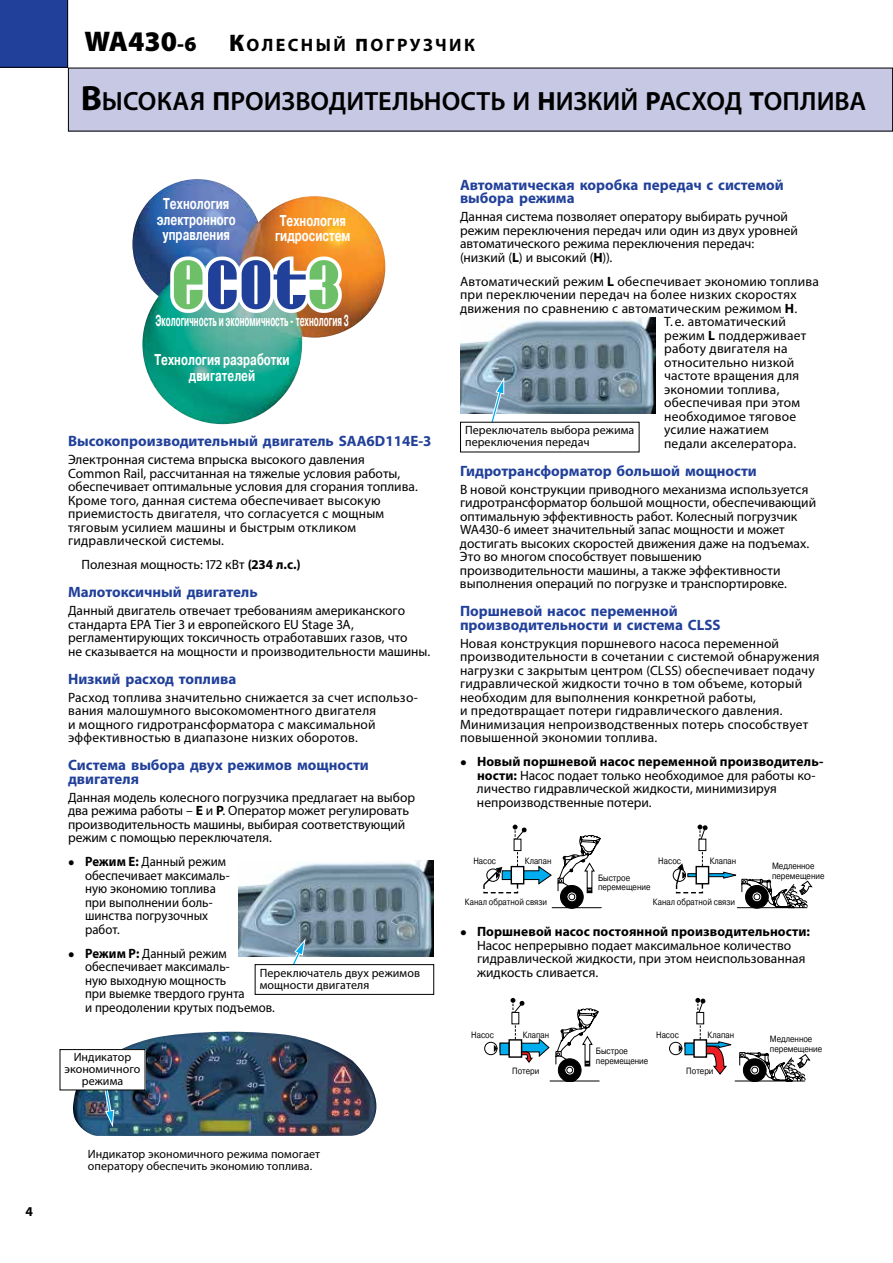
<style>
.page{position:relative;width:893px;height:1263px;background:#fff}
.page>*{position:absolute;margin:0;border:0;box-sizing:border-box;transform-origin:0 0}
.t1{font:900 28.5px "Myriad Pro";color:#000}
.t2{font:600 26.4px "Myriad Pro";letter-spacing:.005em;color:#000}
.t3{font:700 18px "Myriad Pro";letter-spacing:.135em;color:#000}
.t4{font:700 15.75px/15.8px "Pragmatica";color:#fff;text-align:center;scale:.7 1}
.t5{font:700 15.75px "Pragmatica";color:#fff;scale:.5 1}
.t6{font:700 15px/13.5px "Myriad Pro";color:#21409a}
.t7{font:13.5px/13.5px "Myriad Pro";letter-spacing:.005em;color:#000}
.t8{font:13.5px/13.5px "Myriad Pro";letter-spacing:.005em;color:#000;scale:.95 1}
.t9{font:700 13.5px "Myriad Pro";color:#000}
.t10{font:12px/12px "Myriad Pro";letter-spacing:.005em;color:#000}
.t11{font:9.15px/9.8px "Pragmatica";color:#000;scale:.85 1}
.s1{font-size:21px}
.s2{font-weight:900;font-size:24px}
.s3{font-weight:900}
.s4{font-weight:700;font-size:35.25px}
.s5{font-weight:700}
.s6{font-size:24px}
</style>
<div class="page">
<div style="left:68px;top:68px;width:825px;height:63px;background:#c7c8e4"></div>
<div style="left:0;top:0;width:68px;height:68px;background:#21409a"></div>
<img style="left:132px;top:179px;width:253px;height:245px">
<svg style="left:170px;top:256px;width:172px;height:57px"></svg>
<svg style="left:484px;top:998px;width:326px;height:84px"></svg>
<svg style="left:483px;top:824px;width:330px;height:84px"></svg>
<img style="left:70px;top:1032px;width:307px;height:104px">
<svg style="left:101px;top:1090px;width:13px;height:37px"></svg>
<div style="left:60px;top:1049px;width:85px;height:41px;background:#fff"></div>
<div style="left:60px;top:1049px;width:85px;height:41px;border:1px solid #000"></div>
<img style="left:460px;top:317px;width:196px;height:96px">
<svg style="left:488px;top:377px;width:16px;height:45px"></svg>
<img style="left:238px;top:860px;width:196px;height:96px">
<svg style="left:280px;top:938px;width:26px;height:26px"></svg>
<div style="left:255px;top:964px;width:179px;height:31px;border:1px solid #000"></div>
<p class="t9" style="left:26px;top:1202px;width:9px">4</p>
<h1 class="t1" style="left:85px;top:22px;width:113px">WA430<span class="s1">-6</span></h1>
<h3 class="t3" style="left:229px;top:33px;width:247px"><span class="s2">К</span>олесный <span class="s3">п</span>огрузчик</h3>
<h2 class="t2" style="left:81px;top:84px;width:787px"><span class="s4">В</span>ысокая <span class="s5">п</span>роизводительность и <span class="s5">н</span>изкий <span class="s5">р</span>асход <span class="s5">т</span>оплива</h2>
<p class="t4" style="left:157px;top:196px;width:114px">Технология электронного управления</p>
<p class="t4" style="left:275px;top:213px;width:109px;text-align:left">Технология гидросистем</p>
<p class="t5" style="left:155px;top:311px;width:389px">Экологичность и экономичность - технология 3</p>
<p class="t4" style="left:155px;top:352px;width:195px">Технология разработки двигателей</p>
<p class="t6" style="left:68px;top:434px;width:365px">Высокопроизводительный двигатель SAA6D114E-3</p>
<p class="t7" style="left:68px;top:453px;width:351px">Электронная система впрыска высокого давления Common Rail, рассчитанная на тяжелые условия работы, обеспечивает оптимальные условия для сгорания топлива.<br>Кроме того, данная система обеспечивает высокую приемистость двигателя, что согласуется с мощным тяговым усилием машины и быстрым откликом гидравлической системы.</p>
<p class="t7" style="left:82px;top:558px;width:221px">Полезная мощность: 172 кВт <span class="s5">(234 л.с.)</span></p>
<p class="t6" style="left:68px;top:585px;width:191px">Малотоксичный двигатель</p>
<p class="t7" style="left:68px;top:604px;width:364px">Данный двигатель отвечает требованиям американского стандарта EPA Tier 3 и европейского EU Stage 3A, регламентирующих токсичность отработавших газов, что<br>не сказывается на мощности и производительности машины.</p>
<p class="t6" style="left:68px;top:672px;width:170px">Низкий расход топлива</p>
<p class="t7" style="left:68px;top:690px;width:352px">Расход топлива значительно снижается за счет использо&shy;вания малошумного высокомоментного двигателя<br>и мощного гидротрансформатора с максимальной эффективностью в диапазоне низких оборотов.</p>
<p class="t6" style="left:68px;top:758px;width:302px">Система выбора двух режимов мощности двигателя</p>
<p class="t7" style="left:68px;top:790px;width:348px">Данная модель колесного погрузчика предлагает на выбор два режима работы – <span class="s5">E</span> и <span class="s5">P</span>. Оператор может регулировать производительность машины, выбирая соответствующий режим с помощью переключателя.</p>
<p class="t8" style="left:85px;top:855px;width:154px;text-indent:-17px"><span class="s6">•</span> <span class="s5">Режим Е:</span> Данный режим обеспечивает максималь&shy;ную экономию топлива при выполнении боль&shy;шинства погрузочных работ.</p>
<p class="t8" style="left:85px;top:946px;width:201px;text-indent:-17px"><span class="s6">•</span> <span class="s5">Режим P:</span> Данный режим обеспечивает максималь-<br>ную выходную мощность<br>при выемке твердого грунта<br>и преодолении крутых подъемов.</p>
<p class="t10" style="left:260px;top:966px;width:162px">Переключатель двух режимов мощности двигателя</p>
<p class="t10" style="left:64px;top:1050px;width:78px;text-align:center">Индикатор экономичного режима</p>
<p class="t10" style="left:88px;top:1148px;width:234px">Индикатор экономичного режима помогает оператору обеспечить экономию топлива.</p>
<p class="t6" style="left:460px;top:178px;width:325px">Автоматическая коробка передач с системой выбора режима</p>
<p class="t7" style="left:460px;top:210px;width:340px">Данная система позволяет оператору выбирать ручной режим переключения передач или один из двух уровней автоматического режима переключения передач: (низкий (<span class="s5">L</span>) и высокий (<span class="s5">H</span>)).</p>
<p class="t7" style="left:460px;top:274px;width:361px">Автоматический режим <span class="s5">L</span> обеспечивает экономию топлива</p>
<p class="t7" style="left:460px;top:288px;width:338px">при переключении передач на более низких скоростях</p>
<p class="t7" style="left:460px;top:301px;width:339px">движения по сравнению с автоматическим режимом <span class="s5">Н</span>.</p>
<p class="t7" style="left:664px;top:315px;width:123px">Т. е. автоматический</p>
<p class="t7" style="left:664px;top:328px;width:144px">режим <span class="s5">L</span> поддерживает</p>
<p class="t7" style="left:664px;top:342px;width:125px">работу двигателя на</p>
<p class="t7" style="left:664px;top:355px;width:132px">относительно низкой</p>
<p class="t7" style="left:664px;top:369px;width:137px">частоте вращения для</p>
<p class="t7" style="left:664px;top:382px;width:117px">экономии топлива,</p>
<p class="t7" style="left:664px;top:396px;width:138px">обеспечивая при этом</p>
<p class="t7" style="left:664px;top:409px;width:134px">необходимое тяговое</p>
<p class="t7" style="left:664px;top:423px;width:106px">усилие нажатием</p>
<p class="t7" style="left:664px;top:436px;width:134px">педали акселератора.</p>
<p class="t6" style="left:460px;top:464px;width:298px">Гидротрансформатор большой мощности</p>
<p class="t7" style="left:460px;top:482px;width:358px">В новой конструкции приводного механизма используется гидротрансформатор большой мощности, обеспечивающий оптимальную эффективность работ. Колесный погрузчик WA430-6 имеет значительный запас мощности и может достигать высоких скоростей движения даже на подъемах.<br>Это во многом способствует повышению производительности машины, а также эффективности выполнения операций по погрузке и транспортировке.</p>
<p class="t6" style="left:460px;top:604px;width:262px">Поршневой насос переменной производительности и система CLSS</p>
<p class="t7" style="left:460px;top:636px;width:361px">Новая конструкция поршневого насоса переменной производительности в сочетании с системой обнаружения нагрузки с закрытым центром (CLSS) обеспечивает подачу гидравлической жидкости точно в том объеме, который необходим для выполнения конкретной работы,<br>и предотвращает потери гидравлического давления.<br>Минимизация непроизводственных потерь способствует повышенной экономии топлива.</p>
<p class="t7" style="left:477px;top:755px;width:348px;text-indent:-17px"><span class="s6">•</span> <span class="s5">Новый поршневой насос переменной производитель&shy;ности:</span> Насос подает только необходимое для работы ко&shy;личество гидравлической жидкости, минимизируя непроизводственные потери.</p>
<p class="t10" style="left:465px;top:424px;width:171px">Переключатель выбора режима переключения передач</p>
<p class="t11" style="left:473px;top:856px;width:28px">Насос</p>
<p class="t11" style="left:525px;top:856px;width:33px">Клапан</p>
<p class="t11" style="left:465px;top:897px;width:98px">Канал обратной связи</p>
<p class="t11" style="left:653px;top:897px;width:98px">Канал обратной связи</p>
<p class="t11" style="left:658px;top:856px;width:28px">Насос</p>
<p class="t11" style="left:710px;top:856px;width:33px">Клапан</p>
<p class="t11" style="left:598px;top:873px;width:63px">Быстрое перемещение</p>
<p class="t11" style="left:772px;top:861px;width:63px">Медленное перемещение</p>
<p class="t7" style="left:477px;top:924px;width:335px;text-indent:-17px"><span class="s6">•</span> <span class="s5">Поршневой насос постоянной производительности:<br></span>Насос непрерывно подает максимальное количество гидравлической жидкости, при этом неиспользованная жидкость сливается.</p>
<p class="t11" style="left:471px;top:1030px;width:28px">Насос</p>
<p class="t11" style="left:523px;top:1030px;width:33px">Клапан</p>
<p class="t11" style="left:512px;top:1066px;width:34px">Потери</p>
<p class="t11" style="left:596px;top:1046px;width:63px">Быстрое перемещение</p>
<p class="t11" style="left:656px;top:1030px;width:28px">Насос</p>
<p class="t11" style="left:708px;top:1030px;width:33px">Клапан</p>
<p class="t11" style="left:686px;top:1066px;width:34px">Потери</p>
<p class="t11" style="left:770px;top:1034px;width:63px">Медленное перемещение</p>
</div>
